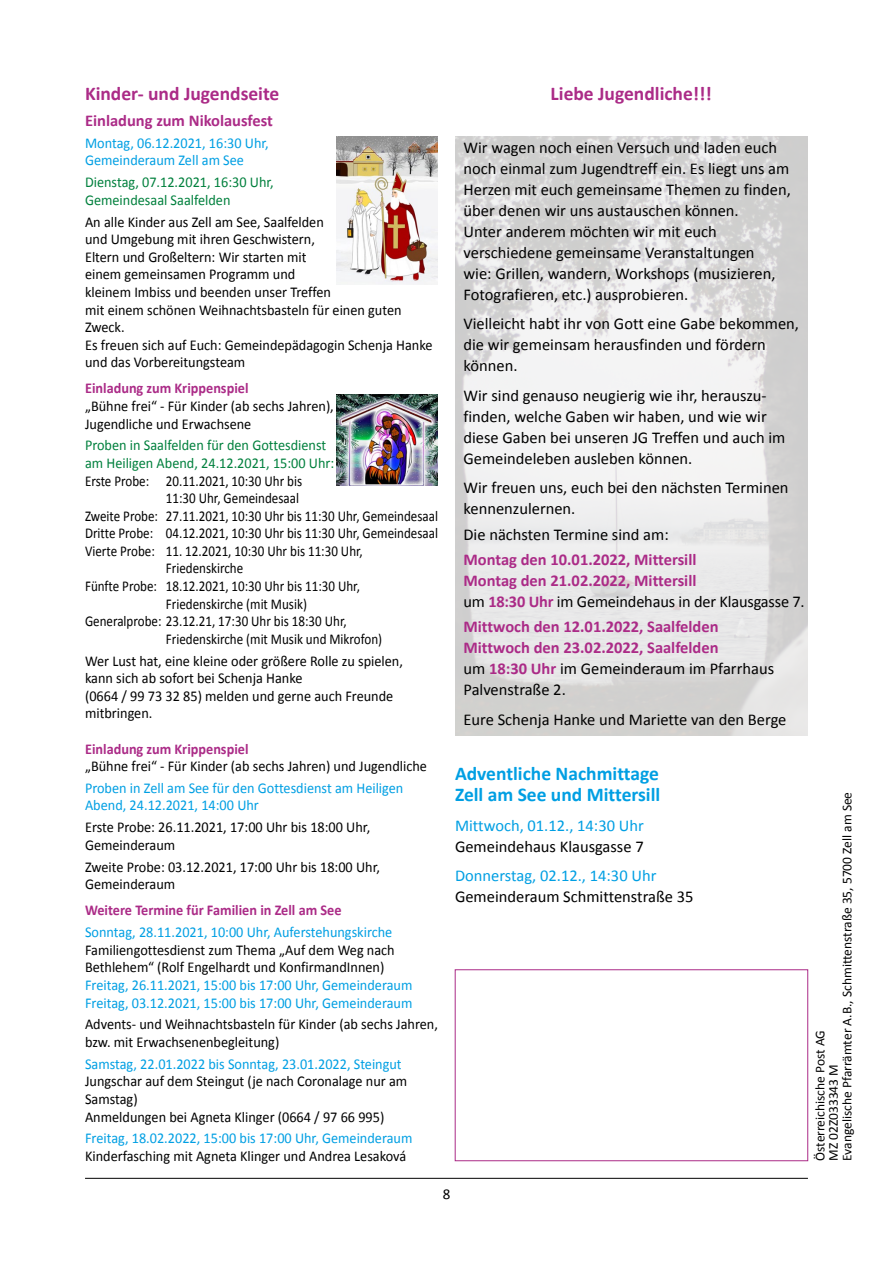
<style>
.page{position:relative;width:893px;height:1263px;background:#fff}
.page>*{position:absolute;margin:0;border:0;box-sizing:border-box;transform-origin:0 0}
.t1{font:700 19.5px/21px "Calibri";color:#009fe3}
.t2{font:700 19.5px "Calibri";color:#ab2b87}
.t3{font:16.5px/21px "Calibri";color:#000}
.t4{font:700 16.5px/21px "Calibri";color:#ab2b87}
.t5{font:16.5px "Calibri";color:#009fe3}
.t6{font:15px/17.5px "Calibri";color:#000;scale:.95 1}
.t7{font:15px "Calibri";color:#000;scale:.87 1}
.t8{font:15px/17.5px "Calibri";color:#009fe3;scale:.95 1}
.t9{font:15px/17.5px "Calibri";color:#00803d;scale:.95 1}
.t10{font:700 15px "Calibri";color:#ab2b87;scale:.95 1}
.t11{font:15px "Calibri";color:#000}
.t12{font:13.5px/13.5px "Calibri";color:#000}
.s1{font-weight:400;color:#000}
</style>
<div class="page">
<hr style="left:85px;top:1178px;width:723px;height:1px;background:#000">
<img style="left:455px;top:136px;width:353px;height:600px">
<div style="left:455px;top:969px;width:353px;height:192px;background:#fff;border:1px solid #ab2b87"></div>
<img style="left:337px;top:395px;width:101px;height:91px">
<img style="left:337px;top:136px;width:101px;height:149px">
<h1 class="t2" style="left:85px;top:79px;width:196px">Kinder- und Jugendseite</h1>
<p class="t4" style="left:85px;top:109px;width:189px">Einladung zum Nikolausfest</p>
<p class="t8" style="left:85px;top:133px;width:195px">Montag, 06.12.2021, 16:30 Uhr,<br>Gemeinderaum Zell am See</p>
<p class="t9" style="left:85px;top:173px;width:200px">Dienstag, 07.12.2021, 16:30 Uhr,<br>Gemeindesaal Saalfelden</p>
<p class="t6" style="left:85px;top:212px;width:367px">An alle Kinder aus Zell am See, Saalfelden<br>und Umgebung mit ihren Geschwistern,<br>Eltern und Großeltern: Wir starten mit<br>einem gemeinsamen Programm und<br>kleinem Imbiss und beenden unser Treffen<br>mit einem schönen Weihnachtsbasteln für einen guten Zweck.<br>Es freuen sich auf Euch: Gemeindepädagogin Schenja Hanke und das Vorbereitungsteam</p>
<p class="t10" style="left:85px;top:378px;width:174px">Einladung zum Krippenspiel</p>
<p class="t6" style="left:85px;top:396px;width:263px">„Bühne frei“ - Für Kinder (ab sechs Jahren),<br>Jugendliche und Erwachsene</p>
<p class="t9" style="left:85px;top:436px;width:264px">Proben in Saalfelden für den Gottesdienst am Heiligen Abend, 24.12.2021, 15:00 Uhr:</p>
<p class="t7" style="left:85px;top:471px;width:251px">Erste Probe: 20.11.2021, 10:30 Uhr bis</p>
<p class="t7" style="left:166px;top:489px;width:155px">11:30 Uhr, Gemeindesaal</p>
<p class="t7" style="left:85px;top:506px;width:407px">Zweite Probe: 27.11.2021, 10:30 Uhr bis 11:30 Uhr, Gemeindesaal</p>
<p class="t7" style="left:85px;top:524px;width:407px">Dritte Probe: 04.12.2021, 10:30 Uhr bis 11:30 Uhr, Gemeindesaal</p>
<p class="t7" style="left:85px;top:542px;width:321px">Vierte Probe: 11. 12.2021, 10:30 Uhr bis 11:30 Uhr,</p>
<p class="t7" style="left:166px;top:559px;width:91px">Friedenskirche</p>
<p class="t7" style="left:85px;top:577px;width:317px">Fünfte Probe: 18.12.2021, 10:30 Uhr bis 11:30 Uhr,</p>
<p class="t7" style="left:166px;top:594px;width:164px">Friedenskirche (mit Musik)</p>
<p class="t7" style="left:85px;top:612px;width:302px">Generalprobe: 23.12.21, 17:30 Uhr bis 18:30 Uhr,</p>
<p class="t7" style="left:166px;top:629px;width:250px">Friedenskirche (mit Musik und Mikrofon)</p>
<p class="t6" style="left:85px;top:651px;width:336px">Wer Lust hat, eine kleine oder größere Rolle zu spielen, kann sich ab sofort bei Schenja Hanke<br>(0664 / 99 73 32 85) melden und gerne auch Freunde mitbringen.</p>
<p class="t10" style="left:85px;top:738px;width:174px">Einladung zum Krippenspiel</p>
<p class="t6" style="left:85px;top:757px;width:361px">„Bühne frei“ - Für Kinder (ab sechs Jahren) und Jugendliche</p>
<p class="t8" style="left:85px;top:778px;width:337px">Proben in Zell am See für den Gottesdienst am Heiligen<br>Abend, 24.12.2021, 14:00 Uhr</p>
<p class="t6" style="left:85px;top:818px;width:302px">Erste Probe: 26.11.2021, 17:00 Uhr bis 18:00 Uhr,<br>Gemeinderaum</p>
<p class="t6" style="left:85px;top:857px;width:312px">Zweite Probe: 03.12.2021, 17:00 Uhr bis 18:00 Uhr,<br>Gemeinderaum</p>
<p class="t10" style="left:85px;top:900px;width:272px">Weitere Termine für Familien in Zell am See</p>
<p class="t8" style="left:85px;top:923px;width:325px">Sonntag, 28.11.2021, 10:00 Uhr, Auferstehungskirche</p>
<p class="t6" style="left:85px;top:940px;width:328px">Familiengottesdienst zum Thema „Auf dem Weg nach<br>Bethlehem“ (Rolf Engelhardt und KonfirmandInnen)</p>
<p class="t8" style="left:85px;top:975px;width:346px">Freitag, 26.11.2021, 15:00 bis 17:00 Uhr, Gemeinderaum<br>Freitag, 03.12.2021, 15:00 bis 17:00 Uhr, Gemeinderaum</p>
<p class="t6" style="left:85px;top:1015px;width:373px">Advents- und Weihnachtsbasteln für Kinder (ab sechs Jahren, bzw. mit Erwachsenenbegleitung)</p>
<p class="t8" style="left:85px;top:1054px;width:335px">Samstag, 22.01.2022 bis Sonntag, 23.01.2022, Steingut</p>
<p class="t6" style="left:85px;top:1072px;width:341px">Jungschar auf dem Steingut (je nach Coronalage nur am<br>Samstag)<br>Anmeldungen bei Agneta Klinger (0664 / 97 66 995)</p>
<p class="t8" style="left:85px;top:1129px;width:346px">Freitag, 18.02.2022, 15:00 bis 17:00 Uhr, Gemeinderaum</p>
<p class="t6" style="left:85px;top:1146px;width:340px">Kinderfasching mit Agneta Klinger und Andrea Lesaková</p>
<h1 class="t2" style="left:551px;top:79px;width:163px">Liebe Jugendliche!!!</h1>
<p class="t3" style="left:463px;top:136px;width:329px">Wir wagen noch einen Versuch und laden euch noch einmal zum Jugendtreff ein. Es liegt uns am Herzen mit euch gemeinsame Themen zu finden, über denen wir uns austauschen können.<br>Unter anderem möchten wir mit euch verschiedene gemeinsame Veranstaltungen<br>wie: Grillen, wandern, Workshops (musizieren, Fotografieren, etc.) ausprobieren.</p>
<p class="t3" style="left:463px;top:312px;width:337px">Vielleicht habt ihr von Gott eine Gabe bekommen, die wir gemeinsam herausfinden und fördern können.</p>
<p class="t3" style="left:463px;top:384px;width:323px">Wir sind genauso neugierig wie ihr, herauszu&shy;finden, welche Gaben wir haben, und wie wir diese Gaben bei unseren JG Treffen und auch im Gemeindeleben ausleben können.</p>
<p class="t3" style="left:463px;top:476px;width:327px">Wir freuen uns, euch bei den nächsten Terminen kennenzulernen.</p>
<p class="t3" style="left:463px;top:523px;width:207px">Die nächsten Termine sind am:</p>
<p class="t4" style="left:463px;top:548px;width:343px">Montag den 10.01.2022, Mittersill<br>Montag den 21.02.2022, Mittersill<br><span class="s1">um</span> 18:30 Uhr <span class="s1">im Gemeindehaus in der Klausgasse 7.</span></p>
<p class="t4" style="left:463px;top:615px;width:312px">Mittwoch den 12.01.2022, Saalfelden Mittwoch den 23.02.2022, Saalfelden<br><span class="s1">um</span> 18:30 Uhr <span class="s1">im Gemeinderaum im Pfarrhaus Palvenstraße 2.</span></p>
<p class="t3" style="left:463px;top:708px;width:324px">Eure Schenja Hanke und Mariette van den Berge</p>
<h1 class="t1" style="left:455px;top:762px;width:207px">Adventliche Nachmittage<br>Zell am See und Mittersill</h1>
<p class="t5" style="left:455px;top:815px;width:190px">Mittwoch, 01.12., 14:30 Uhr</p>
<p class="t3" style="left:455px;top:835px;width:190px">Gemeindehaus Klausgasse 7</p>
<p class="t5" style="left:455px;top:865px;width:203px">Donnerstag, 02.12., 14:30 Uhr</p>
<p class="t3" style="left:455px;top:885px;width:240px">Gemeinderaum Schmittenstraße 35</p>
<p class="t12" style="left:813px;top:1161px;width:371px;rotate:-90deg">Österreichische Post AG<br>MZ 02Z033343 M<br>Evangelische Pfarrämter A.B., Schmittenstraße 35, 5700 Zell am See</p>
<p class="t11" style="left:443px;top:1185px;width:9px">8</p>
</div>
